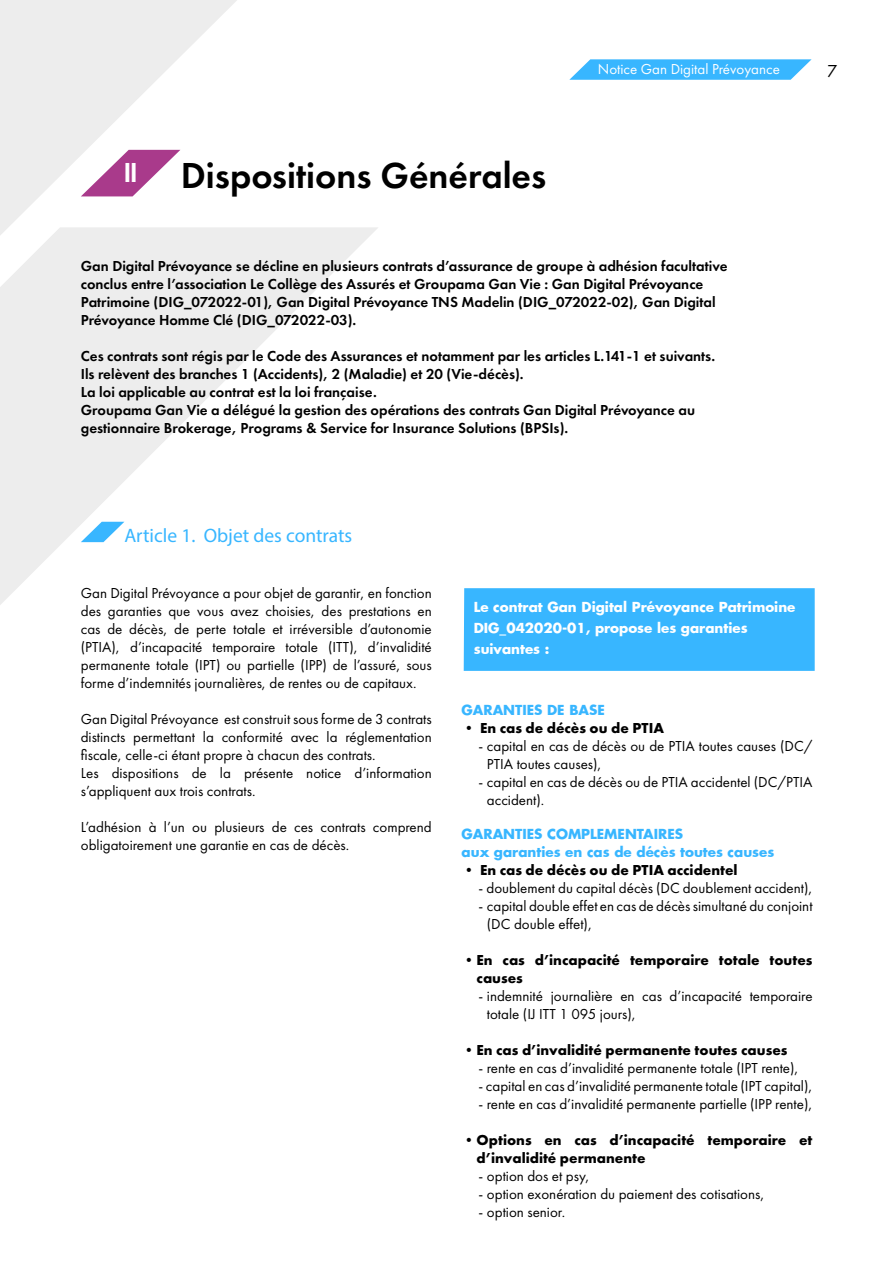
<style>
.page{position:relative;width:893px;height:1263px;background:#fff}
.page>*{position:absolute;margin:0;border:0;box-sizing:border-box;transform-origin:0 0}
.t1{font:600 37.5px "Futura PT";color:#000}
.t2{font:600 28.5px "Futura PT";color:#fff}
.t3{font:19.5px "Myriad Pro";color:#38b6ff}
.t4{font:18px "Futura PT";color:#000}
.t5{font:15px/18px "Futura PT";color:#000}
.t6{font:600 15px/18px "Futura PT";color:#000}
.t7{font:700 15px/18px "Futura PT";color:#000}
.t8{font:15px "Futura PT";color:#fff}
.t9{font:700 13.5px/21px "Futura";color:#fff}
.t10{font:700 13.5px/18px "Futura";color:#38b6ff}
</style>
<div class="page">
<svg style="left:569px;top:59px;width:242px;height:21px;background:#4ebeff"></svg>
<div style="left:463px;top:588px;width:351px;height:83px;background:#38b6ff"></div>
<svg style="left:0;top:0;width:237px;height:227px;fill:#ededed"></svg>
<svg style="left:0;top:227px;width:378px;height:378px"></svg>
<svg style="left:81px;top:522px;width:43px;height:20px"></svg>
<svg style="left:81px;top:150px;width:99px;height:46px"></svg>
<h2 class="t2" style="left:124px;top:161px;width:16px">II</h2>
<h1 class="t1" style="left:181px;top:160px;width:367px">Dispositions Générales</h1>
<p class="t8" style="left:598px;top:61px;width:184px">Notice Gan Digital Prévoyance</p>
<p class="t4" style="left:827px;top:61px;width:12px">7</p>
<p class="t6" style="left:81px;top:258px;width:648px">Gan Digital Prévoyance se décline en plusieurs contrats d’assurance de groupe à adhésion facultative conclus entre l’association Le Collège des Assurés et Groupama Gan Vie : Gan Digital Prévoyance Patrimoine (DIG_072022-01), Gan Digital Prévoyance TNS Madelin (DIG_072022-02), Gan Digital Prévoyance Homme Clé (DIG_072022-03).</p>
<p class="t6" style="left:81px;top:348px;width:635px">Ces contrats sont régis par le Code des Assurances et notamment par les articles L.141-1 et suivants.<br>Ils relèvent des branches 1 (Accidents), 2 (Maladie) et 20 (Vie-décès).<br>La loi applicable au contrat est la loi française.<br>Groupama Gan Vie a délégué la gestion des opérations des contrats Gan Digital Prévoyance au gestionnaire Brokerage, Programs &amp; Service for Insurance Solutions (BPSIs).</p>
<h3 class="t3" style="left:124px;top:528px;width:229px">Article 1. Objet des contrats</h3>
<p class="t5" style="left:81px;top:584px;width:352px;text-align:justify">Gan Digital Prévoyance a pour objet de garantir, en fonction des garanties que vous avez choisies, des prestations en cas de décès, de perte totale et irréversible d’autonomie (PTIA), d’incapacité temporaire totale (ITT), d’invalidité permanente totale (IPT) ou partielle (IPP) de l’assuré, sous forme d’indemnités journalières, de rentes ou de capitaux.</p>
<p class="t5" style="left:81px;top:710px;width:352px">Gan Digital Prévoyance est construit sous forme de 3 contrats distincts permettant la conformité avec la réglementation fiscale, celle-ci étant propre à chacun des contrats.<br>Les dispositions de la présente notice d’information s’appliquent aux trois contrats.</p>
<p class="t5" style="left:81px;top:818px;width:352px">L’adhésion à l’un ou plusieurs de ces contrats comprend obligatoirement une garantie en cas de décès.</p>
<p class="t9" style="left:473px;top:596px;width:323px">Le contrat Gan Digital Prévoyance Patrimoine<br>DIG_042020-01, propose les garanties suivantes :</p>
<p class="t10" style="left:461px;top:700px;width:145px">GARANTIES DE BASE</p>
<p class="t7" style="left:461px;top:719px;width:204px">• En cas de décès ou de PTIA</p>
<p class="t5" style="left:487px;top:737px;width:327px;text-indent:-8px">- capital en cas de décès ou de PTIA toutes causes (DC/<br>PTIA toutes causes),</p>
<p class="t5" style="left:487px;top:773px;width:327px;text-indent:-8px">- capital en cas de décès ou de PTIA accidentel (DC/PTIA accident).</p>
<p class="t10" style="left:461px;top:825px;width:314px">GARANTIES COMPLEMENTAIRES<br>aux garanties en cas de décès toutes causes</p>
<p class="t7" style="left:461px;top:861px;width:277px">• En cas de décès ou de PTIA accidentel</p>
<p class="t5" style="left:478px;top:879px;width:335px">- doublement du capital décès (DC doublement accident),</p>
<p class="t5" style="left:487px;top:897px;width:327px;text-indent:-8px">- capital double effet en cas de décès simultané du conjoint (DC double effet),</p>
<p class="t7" style="left:476px;top:951px;width:337px;text-indent:-15px">• En cas d’incapacité temporaire totale toutes causes</p>
<p class="t5" style="left:487px;top:987px;width:327px;text-indent:-8px">- indemnité journalière en cas d’incapacité temporaire totale (IJ ITT 1 095 jours),</p>
<p class="t7" style="left:461px;top:1041px;width:327px">•En cas d’invalidité permanente toutes causes</p>
<p class="t5" style="left:478px;top:1059px;width:321px">- rente en cas d’invalidité permanente totale (IPT rente),</p>
<p class="t5" style="left:478px;top:1077px;width:335px">- capital en cas d’invalidité permanente totale (IPT capital),</p>
<p class="t5" style="left:478px;top:1095px;width:335px">- rente en cas d’invalidité permanente partielle (IPP rente),</p>
<p class="t7" style="left:476px;top:1131px;width:337px;text-indent:-15px">• Options en cas d’incapacité temporaire et d’invalidité permanente</p>
<p class="t5" style="left:478px;top:1167px;width:113px">- option dos et psy,</p>
<p class="t5" style="left:478px;top:1185px;width:287px">- option exonération du paiement des cotisations,</p>
<p class="t5" style="left:478px;top:1203px;width:88px">- option senior.</p>
</div>
